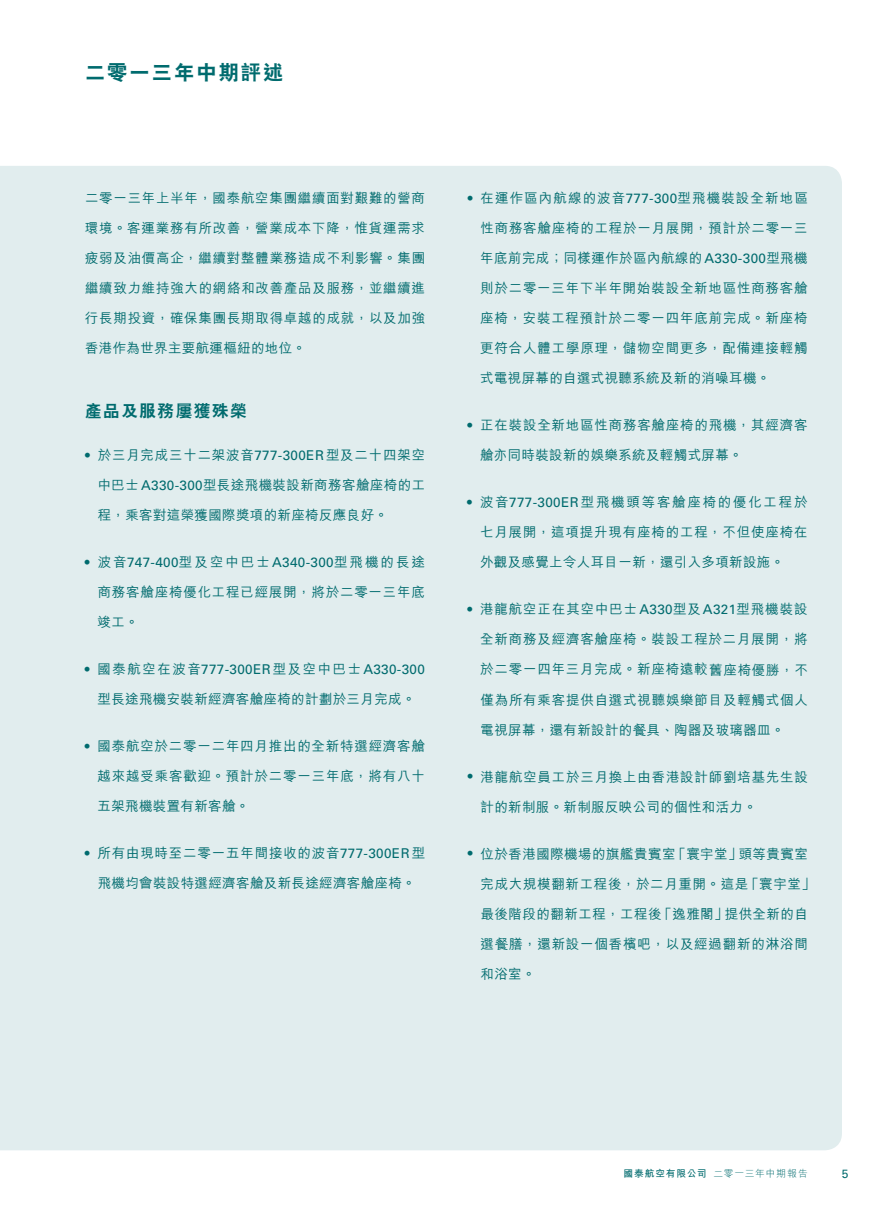
<style>
.page{position:relative;width:893px;height:1212px;background:#fff}
.page>*{position:absolute;margin:0;border:0;box-sizing:border-box;transform-origin:0 0}
.t1{font:800 20.25px "C Hei 2 HK";letter-spacing:.1em;color:#006b6e}
.t2{font:800 16.5px "C Hei 2 HK";letter-spacing:.1em;color:#006b6e}
.t3{font:500 13.5px "M Hei HK";letter-spacing:.055em;color:#006b6e}
.t4{font:500 13.5px "M Hei HK";letter-spacing:.025em;color:#006b6e}
.t5{font:13.5px "Univers LT Std";letter-spacing:.025em;color:#006b6e}
.t6{font:500 13.5px "M Hei HK";letter-spacing:.03em;color:#006b6e}
.t7{font:500 13.5px "M Hei HK";letter-spacing:.035em;color:#006b6e}
.t8{font:500 13.5px "M Hei HK";letter-spacing:.08em;color:#006b6e}
.t9{font:500 13.5px "M Hei HK";letter-spacing:.13em;color:#006b6e}
.t10{font:12px "Univers LT Std";color:#006b6e}
.t11{font:300 9.75px "M Hei HK";letter-spacing:.085em;color:#006b6e}
.s1{font-family:"Univers LT Std";font-weight:400}
.s2{font-family:"M Hei HK";font-weight:500}
.s3{font-weight:700}
</style>
<div class="page">
<div style="left:0;top:166px;width:842px;height:984px;background:#e1edee"></div>
<h1 class="t1" style="left:85px;top:62px;width:200px">二零一三年中期評述</h1>
<p class="t3" style="left:85px;top:189px;width:342px">二零一三年上半年，國泰航空集團繼續面對艱難的營商</p>
<p class="t3" style="left:85px;top:219px;width:342px">環境。客運業務有所改善，營業成本下降，惟貨運需求</p>
<p class="t3" style="left:85px;top:249px;width:342px">疲弱及油價高企，繼續對整體業務造成不利影響。集團</p>
<p class="t3" style="left:85px;top:279px;width:342px">繼續致力維持強大的網絡和改善產品及服務，並繼續進</p>
<p class="t3" style="left:85px;top:309px;width:342px">行長期投資，確保集團長期取得卓越的成就，以及加強</p>
<p class="t4" style="left:85px;top:339px;width:223px">香港作為世界主要航運樞紐的地位。</p>
<p class="t2" style="left:85px;top:403px;width:163px">產品及服務屢獲殊榮</p>
<p class="t3" style="left:85px;top:445px;width:342px"><span class="s1">•</span> 於三月完成三十二架波音<span class="s1">777-300ER</span>型及二十四架空</p>
<p class="t6" style="left:98px;top:475px;width:329px">中巴士<span class="s1">A330-300</span>型長途飛機裝設新商務客艙座椅的工</p>
<p class="t4" style="left:98px;top:505px;width:292px">程，乘客對這榮獲國際獎項的新座椅反應良好。</p>
<p class="t5" style="left:85px;top:554px;width:342px">• <span class="s2">波音</span>747-400<span class="s2">型及空中巴士</span>A340-300<span class="s2">型飛機的長途</span></p>
<p class="t3" style="left:98px;top:582px;width:329px">商務客艙座椅優化工程已經展開，將於二零一三年底</p>
<p class="t3" style="left:98px;top:612px;width:43px">竣工。</p>
<p class="t5" style="left:85px;top:661px;width:342px">• <span class="s2">國泰航空在波音</span>777-300ER<span class="s2">型及空中巴士</span>A330-300</p>
<p class="t4" style="left:98px;top:689px;width:319px">型長途飛機安裝新經濟客艙座椅的計劃於三月完成。</p>
<p class="t3" style="left:85px;top:736px;width:342px"><span class="s1">•</span> 國泰航空於二零一二年四月推出的全新特選經濟客艙</p>
<p class="t3" style="left:98px;top:766px;width:329px">越來越受乘客歡迎。預計於二零一三年底，將有八十</p>
<p class="t4" style="left:98px;top:796px;width:153px">五架飛機裝置有新客艙。</p>
<p class="t3" style="left:85px;top:843px;width:342px"><span class="s1">•</span> 所有由現時至二零一五年間接收的波音<span class="s1">777-300ER</span>型</p>
<p class="t4" style="left:98px;top:873px;width:319px">飛機均會裝設特選經濟客艙及新長途經濟客艙座椅。</p>
<p class="t8" style="left:468px;top:189px;width:342px"><span class="s1">•</span> 在運作區內航線的波音<span class="s1">777-300</span>型飛機裝設全新地區</p>
<p class="t3" style="left:480px;top:219px;width:329px">性商務客艙座椅的工程於一月展開，預計於二零一三</p>
<p class="t6" style="left:480px;top:249px;width:329px">年底前完成；同樣運作於區內航線的<span class="s1">A330-300</span>型飛機</p>
<p class="t3" style="left:480px;top:279px;width:329px">則於二零一三年下半年開始裝設全新地區性商務客艙</p>
<p class="t3" style="left:480px;top:309px;width:329px">座椅，安裝工程預計於二零一四年底前完成。新座椅</p>
<p class="t3" style="left:480px;top:339px;width:329px">更符合人體工學原理，儲物空間更多，配備連接輕觸</p>
<p class="t4" style="left:480px;top:369px;width:292px">式電視屏幕的自選式視聽系統及新的消噪耳機。</p>
<p class="t3" style="left:467px;top:416px;width:342px"><span class="s1">•</span> 正在裝設全新地區性商務客艙座椅的飛機，其經濟客</p>
<p class="t4" style="left:480px;top:446px;width:264px">艙亦同時裝設新的娛樂系統及輕觸式屏幕。</p>
<p class="t9" style="left:467px;top:493px;width:342px"><span class="s1">•</span> 波音<span class="s1">777-300ER</span>型飛機頭等客艙座椅的優化工程於</p>
<p class="t3" style="left:480px;top:523px;width:329px">七月展開，這項提升現有座椅的工程，不但使座椅在</p>
<p class="t4" style="left:480px;top:553px;width:306px">外觀及感覺上令人耳目一新，還引入多項新設施。</p>
<p class="t3" style="left:467px;top:600px;width:342px"><span class="s1">•</span> 港龍航空正在其空中巴士<span class="s1">A330</span>型及<span class="s1">A321</span>型飛機裝設</p>
<p class="t3" style="left:480px;top:630px;width:329px">全新商務及經濟客艙座椅。裝設工程於二月展開，將</p>
<p class="t3" style="left:480px;top:660px;width:329px">於二零一四年三月完成。新座椅遠較舊座椅優勝，不</p>
<p class="t3" style="left:480px;top:690px;width:329px">僅為所有乘客提供自選式視聽娛樂節目及輕觸式個人</p>
<p class="t4" style="left:480px;top:720px;width:306px">電視屏幕，還有新設計的餐具、陶器及玻璃器皿。</p>
<p class="t3" style="left:468px;top:767px;width:342px"><span class="s1">•</span> 港龍航空員工於三月換上由香港設計師劉培基先生設</p>
<p class="t4" style="left:481px;top:797px;width:278px">計的新制服。新制服反映公司的個性和活力。</p>
<p class="t7" style="left:468px;top:844px;width:342px"><span class="s1">•</span> 位於香港國際機場的旗艦貴賓室「寰宇堂」頭等貴賓室</p>
<p class="t3" style="left:481px;top:874px;width:336px">完成大規模翻新工程後，於二月重開。這是「寰宇堂」</p>
<p class="t7" style="left:481px;top:904px;width:329px">最後階段的翻新工程，工程後「逸雅閣」提供全新的自</p>
<p class="t3" style="left:481px;top:934px;width:329px">選餐膳，還新設一個香檳吧，以及經過翻新的淋浴間</p>
<p class="t3" style="left:481px;top:964px;width:57px">和浴室。</p>
<p class="t11" style="left:623px;top:1168px;width:186px"><span class="s3">國泰航空有限公司</span> 二零一三年中期報告</p>
<p class="t10" style="left:842px;top:1166px;width:8px">5</p>
</div>
